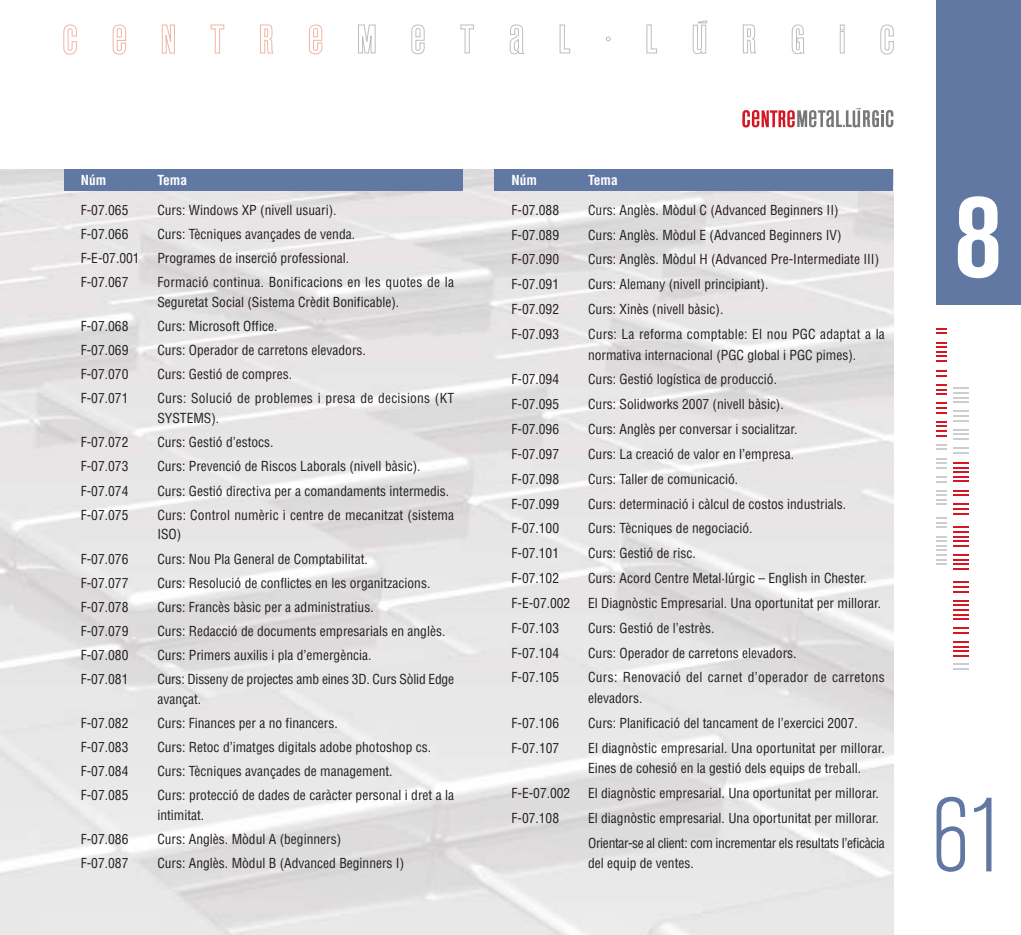
<style>
.page{position:relative;width:1021px;height:935px;background:#fff}
.page>*{position:absolute;margin:0;border:0;box-sizing:border-box;transform-origin:0 0}
.t1{font:700 condensed 120px "Akzidenz Grotesk BE";color:#fff}
.t2{font:300 condensed 105px "Akzidenz Grotesk BE";color:#6178a3}
.t3{font:condensed 13.5px/19.8px "Helvetica";color:#231f1f}
.t4{font:condensed 13.5px/24.9px "Helvetica";letter-spacing:-.02em;color:#231f1f}
.t5{font:condensed 13.5px/20.5px "Helvetica";letter-spacing:.025em;color:#231f1f}
.t6{font:700 condensed 13.5px "Helvetica";color:#fff}
</style>
<div class="page">
<img style="left:0;top:170px;width:893px;height:765px">
<svg style="left:742px;top:108px;width:151px;height:20px"></svg>
<div style="left:64px;top:170px;width:398px;height:21px;background:#6178a3"></div>
<div style="left:494px;top:170px;width:399px;height:21px;background:#6178a3"></div>
<div style="left:935px;top:0;width:85px;height:305px;background:#6178a3"></div>
<svg style="left:953px;top:663px;width:15px;height:7px"></svg>
<svg style="left:953px;top:641px;width:15px;height:16px"></svg>
<svg style="left:953px;top:627px;width:15px;height:7px"></svg>
<svg style="left:953px;top:600px;width:15px;height:20px"></svg>
<svg style="left:953px;top:581px;width:15px;height:12px"></svg>
<svg style="left:953px;top:554px;width:15px;height:16px"></svg>
<svg style="left:953px;top:526px;width:15px;height:21px"></svg>
<svg style="left:953px;top:503px;width:15px;height:12px"></svg>
<svg style="left:953px;top:490px;width:15px;height:6px"></svg>
<svg style="left:953px;top:462px;width:15px;height:20px"></svg>
<svg style="left:953px;top:447px;width:15px;height:7px"></svg>
<svg style="left:953px;top:429px;width:15px;height:11px"></svg>
<svg style="left:953px;top:410px;width:15px;height:12px"></svg>
<svg style="left:953px;top:387px;width:15px;height:16px"></svg>
<svg style="left:936px;top:328px;width:10px;height:6px"></svg>
<svg style="left:936px;top:342px;width:10px;height:20px"></svg>
<svg style="left:936px;top:370px;width:10px;height:7px"></svg>
<svg style="left:936px;top:384px;width:10px;height:11px"></svg>
<svg style="left:936px;top:403px;width:10px;height:11px"></svg>
<svg style="left:936px;top:421px;width:10px;height:16px"></svg>
<svg style="left:936px;top:444px;width:10px;height:6px"></svg>
<svg style="left:936px;top:458px;width:10px;height:11px"></svg>
<svg style="left:936px;top:476px;width:10px;height:6px"></svg>
<svg style="left:936px;top:490px;width:10px;height:15px"></svg>
<svg style="left:936px;top:517px;width:10px;height:11px"></svg>
<svg style="left:936px;top:536px;width:10px;height:29px"></svg>
<svg style="left:63px;top:24px;width:260px;height:31px"></svg>
<svg style="left:358px;top:20px;width:536px;height:35px"></svg>
<p class="t6" style="left:81px;top:175px;width:27px">Núm</p>
<p class="t6" style="left:157px;top:175px;width:31px">Tema</p>
<p class="t6" style="left:511px;top:175px;width:27px">Núm</p>
<p class="t6" style="left:588px;top:175px;width:31px">Tema</p>
<p class="t3" style="left:81px;top:201px;width:49px">F-07.065</p>
<p class="t3" style="left:157px;top:201px;width:181px">Curs: Windows XP (nivell usuari).</p>
<p class="t3" style="left:81px;top:225px;width:49px">F-07.066</p>
<p class="t3" style="left:157px;top:225px;width:199px">Curs: Tècniques avançades de venda.</p>
<p class="t3" style="left:81px;top:249px;width:60px">F-E-07.001</p>
<p class="t3" style="left:157px;top:249px;width:193px">Programes de inserció professional.</p>
<p class="t3" style="left:81px;top:273px;width:49px">F-07.067</p>
<p class="t3" style="left:157px;top:273px;width:298px">Formació continua. Bonificacions en les quotes de la<br>Seguretat Social (Sistema Crèdit Bonificable).</p>
<p class="t3" style="left:81px;top:317px;width:49px">F-07.068</p>
<p class="t3" style="left:157px;top:317px;width:121px">Curs: Microsoft Office.</p>
<p class="t3" style="left:81px;top:341px;width:49px">F-07.069</p>
<p class="t3" style="left:157px;top:341px;width:210px">Curs: Operador de carretons elevadors.</p>
<p class="t3" style="left:81px;top:366px;width:49px">F-07.070</p>
<p class="t3" style="left:157px;top:366px;width:136px">Curs: Gestió de compres.</p>
<p class="t3" style="left:81px;top:390px;width:49px">F-07.071</p>
<p class="t3" style="left:157px;top:390px;width:298px">Curs: Solució de problemes i presa de decisions (KT<br>SYSTEMS).</p>
<p class="t3" style="left:81px;top:434px;width:49px">F-07.072</p>
<p class="t3" style="left:157px;top:434px;width:118px">Curs: Gestió d’estocs.</p>
<p class="t3" style="left:81px;top:458px;width:49px">F-07.073</p>
<p class="t3" style="left:157px;top:458px;width:265px">Curs: Prevenció de Riscos Laborals (nivell bàsic).</p>
<p class="t3" style="left:81px;top:482px;width:49px">F-07.074</p>
<p class="t3" style="left:157px;top:482px;width:293px">Curs: Gestió directiva per a comandaments intermedis.</p>
<p class="t3" style="left:81px;top:506px;width:49px">F-07.075</p>
<p class="t3" style="left:157px;top:506px;width:298px">Curs: Control numèric i centre de mecanitzat (sistema<br>ISO)</p>
<p class="t3" style="left:81px;top:550px;width:49px">F-07.076</p>
<p class="t3" style="left:157px;top:550px;width:212px">Curs: Nou Pla General de Comptabilitat.</p>
<p class="t3" style="left:81px;top:574px;width:49px">F-07.077</p>
<p class="t3" style="left:157px;top:574px;width:274px">Curs: Resolució de conflictes en les organitzacions.</p>
<p class="t3" style="left:81px;top:598px;width:49px">F-07.078</p>
<p class="t3" style="left:157px;top:598px;width:218px">Curs: Francès bàsic per a administratius.</p>
<p class="t3" style="left:81px;top:622px;width:49px">F-07.079</p>
<p class="t3" style="left:157px;top:622px;width:289px">Curs: Redacció de documents empresarials en anglès.</p>
<p class="t3" style="left:81px;top:646px;width:49px">F-07.080</p>
<p class="t3" style="left:157px;top:646px;width:216px">Curs: Primers auxilis i pla d’emergència.</p>
<p class="t3" style="left:81px;top:670px;width:49px">F-07.081</p>
<p class="t3" style="left:157px;top:670px;width:298px">Curs: Disseny de projectes amb eines 3D. Curs Sòlid Edge avançat.</p>
<p class="t3" style="left:81px;top:714px;width:49px">F-07.082</p>
<p class="t3" style="left:157px;top:714px;width:182px">Curs: Finances per a no financers.</p>
<p class="t3" style="left:81px;top:738px;width:49px">F-07.083</p>
<p class="t3" style="left:157px;top:738px;width:275px">Curs: Retoc d’imatges digitals adobe photoshop cs.</p>
<p class="t3" style="left:81px;top:762px;width:49px">F-07.084</p>
<p class="t3" style="left:157px;top:762px;width:237px">Curs: Tècniques avançades de management.</p>
<p class="t3" style="left:81px;top:787px;width:49px">F-07.085</p>
<p class="t3" style="left:157px;top:787px;width:298px">Curs: protecció de dades de caràcter personal i dret a la intimitat.</p>
<p class="t3" style="left:81px;top:831px;width:49px">F-07.086</p>
<p class="t3" style="left:157px;top:831px;width:185px">Curs: Anglès. Mòdul A (beginners)</p>
<p class="t3" style="left:81px;top:855px;width:49px">F-07.087</p>
<p class="t3" style="left:157px;top:855px;width:248px">Curs: Anglès. Mòdul B (Advanced Beginners I)</p>
<p class="t3" style="left:511px;top:201px;width:49px">F-07.088</p>
<p class="t3" style="left:588px;top:201px;width:252px">Curs: Anglès. Mòdul C (Advanced Beginners II)</p>
<p class="t3" style="left:511px;top:226px;width:49px">F-07.089</p>
<p class="t3" style="left:588px;top:226px;width:255px">Curs: Anglès. Mòdul E (Advanced Beginners IV)</p>
<p class="t3" style="left:511px;top:251px;width:49px">F-07.090</p>
<p class="t3" style="left:588px;top:251px;width:292px">Curs: Anglès. Mòdul H (Advanced Pre-Intermediate III)</p>
<p class="t3" style="left:511px;top:276px;width:49px">F-07.091</p>
<p class="t3" style="left:588px;top:276px;width:182px">Curs: Alemany (nivell principiant).</p>
<p class="t3" style="left:511px;top:300px;width:49px">F-07.092</p>
<p class="t3" style="left:588px;top:300px;width:137px">Curs: Xinès (nivell bàsic).</p>
<p class="t3" style="left:511px;top:325px;width:49px">F-07.093</p>
<p class="t3" style="left:588px;top:325px;width:298px;line-height:20.5px">Curs: La reforma comptable: El nou PGC adaptat a la normativa internacional (PGC global i PGC pimes).</p>
<p class="t3" style="left:511px;top:371px;width:49px">F-07.094</p>
<p class="t3" style="left:588px;top:371px;width:190px">Curs: Gestió logística de producció.</p>
<p class="t3" style="left:511px;top:396px;width:49px">F-07.095</p>
<p class="t3" style="left:588px;top:396px;width:197px">Curs: Solidworks 2007 (nivell bàsic).</p>
<p class="t3" style="left:511px;top:420px;width:49px">F-07.096</p>
<p class="t3" style="left:588px;top:420px;width:211px">Curs: Anglès per conversar i socialitzar.</p>
<p class="t3" style="left:511px;top:445px;width:49px">F-07.097</p>
<p class="t3" style="left:588px;top:445px;width:208px">Curs: La creació de valor en l’empresa.</p>
<p class="t3" style="left:511px;top:470px;width:49px">F-07.098</p>
<p class="t3" style="left:588px;top:470px;width:152px">Curs: Taller de comunicació.</p>
<p class="t3" style="left:511px;top:495px;width:49px">F-07.099</p>
<p class="t3" style="left:588px;top:495px;width:259px">Curs: determinació i càlcul de costos industrials.</p>
<p class="t3" style="left:511px;top:520px;width:49px">F-07.100</p>
<p class="t3" style="left:588px;top:520px;width:166px">Curs: Tècniques de negociació.</p>
<p class="t3" style="left:511px;top:545px;width:49px">F-07.101</p>
<p class="t3" style="left:588px;top:545px;width:109px">Curs: Gestió de risc.</p>
<p class="t3" style="left:511px;top:569px;width:49px">F-07.102</p>
<p class="t3" style="left:588px;top:569px;width:280px">Curs: Acord Centre Metal·lúrgic – English in Chester.</p>
<p class="t3" style="left:511px;top:594px;width:60px">F-E-07.002</p>
<p class="t3" style="left:588px;top:594px;width:294px">El Diagnòstic Empresarial. Una oportunitat per millorar.</p>
<p class="t3" style="left:511px;top:619px;width:49px">F-07.103</p>
<p class="t3" style="left:588px;top:619px;width:128px">Curs: Gestió de l’estrès.</p>
<p class="t3" style="left:511px;top:644px;width:49px">F-07.104</p>
<p class="t3" style="left:588px;top:644px;width:210px">Curs: Operador de carretons elevadors.</p>
<p class="t3" style="left:511px;top:669px;width:49px">F-07.105</p>
<p class="t5" style="left:588px;top:668px;width:298px">Curs: Renovació del carnet d’operador de carretons elevadors.</p>
<p class="t3" style="left:511px;top:714px;width:49px">F-07.106</p>
<p class="t3" style="left:588px;top:714px;width:271px">Curs: Planificació del tancament de l’exercici 2007.</p>
<p class="t3" style="left:511px;top:739px;width:49px">F-07.107</p>
<p class="t3" style="left:588px;top:739px;width:298px;line-height:20.5px">El diagnòstic empresarial. Una oportunitat per millorar.<br>Eines de cohesió en la gestió dels equips de treball.</p>
<p class="t3" style="left:511px;top:784px;width:60px">F-E-07.002</p>
<p class="t3" style="left:588px;top:784px;width:292px">El diagnòstic empresarial. Una oportunitat per millorar.</p>
<p class="t3" style="left:511px;top:809px;width:49px">F-07.108</p>
<p class="t4" style="left:588px;top:807px;width:298px">El diagnòstic empresarial. Una oportunitat per millorar.<br>Orientar-se al client: com incrementar els resultats l’eficàcia</p>
<p class="t3" style="left:588px;top:855px;width:107px">del equip de ventes.</p>
<h1 class="t1" style="left:954px;top:192px;width:49px">8</h1>
<h2 class="t2" style="left:931px;top:797px;width:76px">61</h2>
</div>
